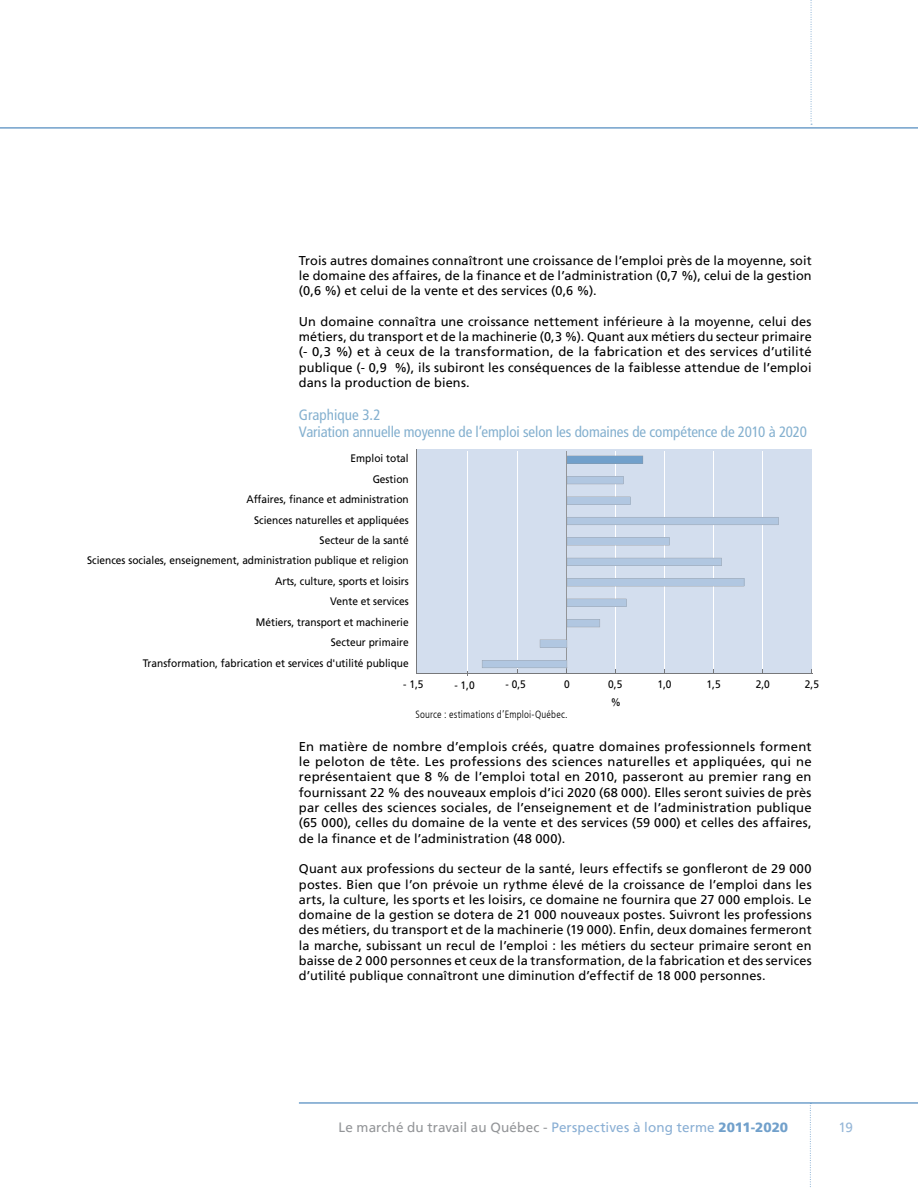
<style>
.page{position:relative;width:918px;height:1188px;background:#fff}
.page>*{position:absolute;margin:0;border:0;box-sizing:border-box;transform-origin:0 0}
.t1{font:condensed 15px/16.5px "Frutiger LT";letter-spacing:-.005em;color:#84b0cf}
.t2{font:13.5px "Frutiger LT";letter-spacing:.01em;color:#939598}
.t3{font:13.5px "Frutiger LT";color:#96b7d8}
.t4{font:12.75px/15.3px "Frutiger LT";letter-spacing:.01em;color:#000;text-align:justify}
.t5{font:10.95px/20.4px "Frutiger LT";color:#000;text-align:right;scale:.93 1}
.t6{font:300 condensed 10.5px "Frutiger LT";letter-spacing:.015em;color:#000}
.s1{color:#8aafd4}
.s2{font-weight:900;color:#71a0cb}
</style>
<div class="page">
<hr style="left:0;top:127px;width:918px;height:2px;background:#71a0cb">
<svg style="left:811px;top:0;width:1px;height:125px"></svg>
<svg style="left:810px;top:1105px;width:1px;height:82px"></svg>
<hr style="left:299px;top:1102px;width:619px;height:2px;background:#71a0cb">
<div style="left:416px;top:449px;width:396px;height:225px;background:#d3deee"></div>
<hr style="left:518px;top:451px;width:1px;height:223px;background:#fff">
<hr style="left:468px;top:451px;width:1px;height:223px;background:#fff">
<hr style="left:567px;top:451px;width:1px;height:223px;background:#939598">
<hr style="left:616px;top:451px;width:1px;height:223px;background:#fff">
<hr style="left:763px;top:451px;width:1px;height:223px;background:#fff">
<hr style="left:714px;top:451px;width:1px;height:223px;background:#fff">
<hr style="left:665px;top:451px;width:1px;height:223px;background:#fff">
<hr style="left:416px;top:449px;width:1px;height:225px;background:#77787b">
<hr style="left:416px;top:673px;width:396px;height:1px;background:#77787b">
<svg style="left:567px;top:476px;width:56px;height:8px"></svg>
<svg style="left:567px;top:456px;width:76px;height:8px"></svg>
<svg style="left:567px;top:497px;width:63px;height:8px"></svg>
<svg style="left:567px;top:517px;width:211px;height:8px;background:#aec2db"></svg>
<svg style="left:567px;top:537px;width:103px;height:8px"></svg>
<svg style="left:567px;top:558px;width:155px;height:8px"></svg>
<svg style="left:567px;top:578px;width:177px;height:8px"></svg>
<svg style="left:567px;top:599px;width:59px;height:8px"></svg>
<svg style="left:567px;top:619px;width:33px;height:8px"></svg>
<svg style="left:540px;top:640px;width:27px;height:8px"></svg>
<svg style="left:482px;top:660px;width:86px;height:13px"></svg>
<p class="t4" style="left:299px;top:253px;width:514px">Trois autres domaines connaîtront une croissance de l’emploi près de la moyenne, soit le domaine des affaires, de la finance et de l’administration (0,7 %), celui de la gestion (0,6 %) et celui de la vente et des services (0,6 %).</p>
<p class="t4" style="left:299px;top:314px;width:514px">Un domaine connaîtra une croissance nettement inférieure à la moyenne, celui des métiers, du transport et de la machinerie (0,3 %). Quant aux métiers du secteur primaire (- 0,3 %) et à ceux de la transformation, de la fabrication et des services d’utilité publique (- 0,9 %), ils subiront les conséquences de la faiblesse attendue de l’emploi dans la production de biens.</p>
<p class="t1" style="left:299px;top:407px;width:510px">Graphique 3.2<br>Variation annuelle moyenne de l’emploi selon les domaines de compétence de 2010 à 2020</p>
<p class="t5" style="left:87px;top:448px;width:347px">Emploi total<br>Gestion<br>Affaires, finance et administration<br>Sciences naturelles et appliquées<br>Secteur de la santé<br>Sciences sociales, enseignement, administration publique et religion<br>Arts, culture, sports et loisirs<br>Vente et services<br>Métiers, transport et machinerie<br>Secteur primaire<br>Transformation, fabrication et services d'utilité publique</p>
<p class="t5" style="left:403px;top:674px;width:23px">- 1,5</p>
<p class="t5" style="left:454px;top:675px;width:23px">- 1,0</p>
<p class="t5" style="left:506px;top:674px;width:23px">- 0,5</p>
<p class="t5" style="left:564px;top:674px;width:8px">0</p>
<p class="t5" style="left:608px;top:674px;width:17px">0,5</p>
<p class="t5" style="left:657px;top:674px;width:17px">1,0</p>
<p class="t5" style="left:707px;top:674px;width:17px">1,5</p>
<p class="t5" style="left:756px;top:674px;width:17px">2,0</p>
<p class="t5" style="left:805px;top:674px;width:17px">2,5</p>
<p class="t5" style="left:611px;top:692px;width:12px">%</p>
<p class="t6" style="left:415px;top:708px;width:154px">Source : estimations d’Emploi-Québec.</p>
<p class="t4" style="left:299px;top:739px;width:514px">En matière de nombre d’emplois créés, quatre domaines professionnels forment le peloton de tête. Les professions des sciences naturelles et appliquées, qui ne représentaient que 8 % de l’emploi total en 2010, passeront au premier rang en fournissant 22 % des nouveaux emplois d’ici 2020 (68 000). Elles seront suivies de près par celles des sciences sociales, de l’enseignement et de l’administration publique (65 000), celles du domaine de la vente et des services (59 000) et celles des affaires, de la finance et de l’administration (48 000).</p>
<p class="t4" style="left:299px;top:861px;width:514px">Quant aux professions du secteur de la santé, leurs effectifs se gonfleront de 29 000 postes. Bien que l’on prévoie un rythme élevé de la croissance de l’emploi dans les arts, la culture, les sports et les loisirs, ce domaine ne fournira que 27 000 emplois. Le domaine de la gestion se dotera de 21 000 nouveaux postes. Suivront les professions des métiers, du transport et de la machinerie (19 000). Enfin, deux domaines fermeront la marche, subissant un recul de l’emploi : les métiers du secteur primaire seront en baisse de 2 000 personnes et ceux de la transformation, de la fabrication et des services d’utilité publique connaîtront une diminution d’effectif de 18 000 personnes.</p>
<p class="t2" style="left:338px;top:1120px;width:451px">Le marché du travail au Québec - <span class="s1">Perspectives à long terme</span> <span class="s2">2011-2020</span></p>
<p class="t3" style="left:839px;top:1120px;width:16px">19</p>
</div>
